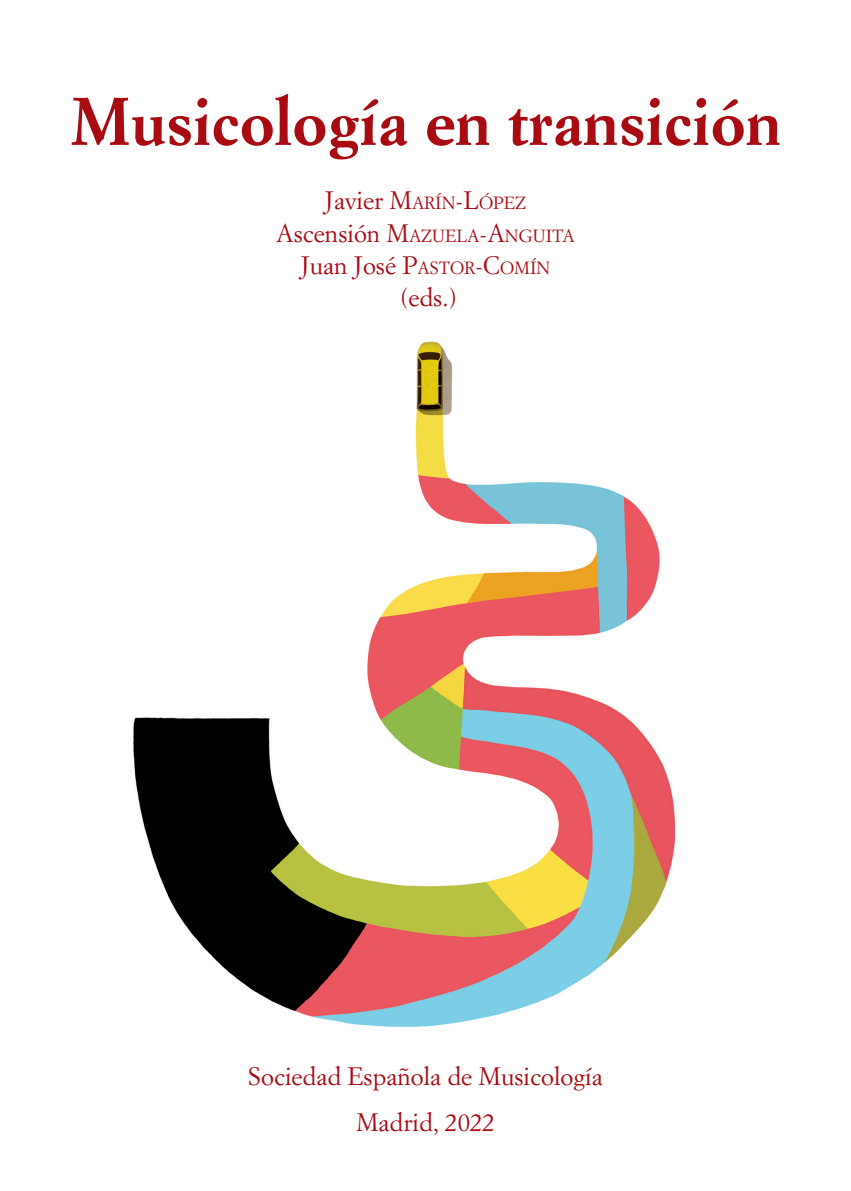
<style>
.page{position:relative;width:851px;height:1191px;background:#fff}
.page>*{position:absolute;margin:0;border:0;box-sizing:border-box;transform-origin:0 0}
.t1{font:700 66px "Simoncini Garamond Std";color:#a90b12}
.t2{font:24.75px/45px "Simoncini Garamond Std";color:#a90b12;text-align:center}
.t3{font:17.4px/32.2px "Simoncini Garamond Std";color:#a90b12;text-align:center}
.s1{font-size:24.75px}
</style>
<div class="page">
<img style="left:133px;top:341px;width:543px;height:686px">
<h1 class="t1" style="left:70px;top:80px;width:713px">Musicología en transición</h1>
<p class="t3" style="left:276px;top:187px;width:300px"><span class="s1">Javier</span> <span class="s1">M</span>ARÍN<span class="s1">-L</span>ÓPEZ<br><span class="s1">Ascensión</span> <span class="s1">M</span>AZUELA<span class="s1">-A</span>NGUITA<br><span class="s1">Juan José</span> <span class="s1">P</span>ASTOR<span class="s1">-C</span>OMÍN</p>
<h2 class="t2" style="left:400px;top:274px;width:58px">(eds.)</h2>
<h2 class="t2" style="left:248px;top:1053px;width:356px">Sociedad Española de Musicología<br>Madrid, 2022</h2>
</div>
